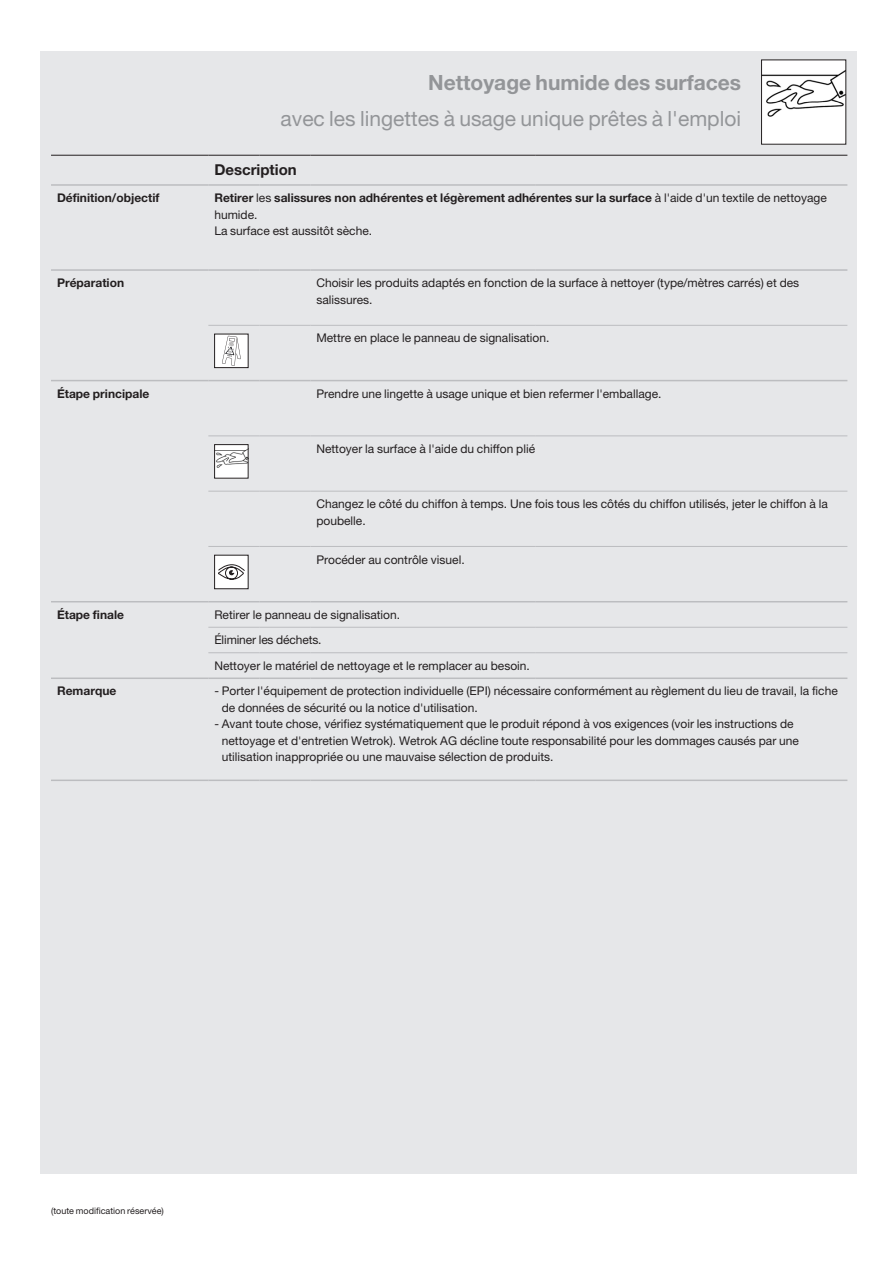
<style>
.page{position:relative;width:893px;height:1263px;background:#fff}
.page>*{position:absolute;margin:0;border:0;box-sizing:border-box;transform-origin:0 0}
.t1{font:21px "Helvetica Neue LT Pro";color:#939598}
.t2{font:700 21px "Helvetica Neue LT Pro";color:#939598}
.t3{font:700 15px "Helvetica Neue LT Pro";color:#231f20}
.t4{font:12px/16.5px "Helvetica Neue LT Pro";color:#231f20}
.t5{font:700 12px "Helvetica Neue LT Pro";color:#231f20}
.t6{font:9px "Helvetica Neue LT Pro";color:#231f20}
.s1{font-weight:700}
</style>
<div class="page">
<div style="left:40px;top:51px;width:817px;height:1123px;background:#e6e7e9"></div>
<hr style="left:51px;top:155px;width:157px;height:1px;background:#231f20">
<hr style="left:208px;top:155px;width:51px;height:1px;background:#231f20">
<hr style="left:259px;top:155px;width:51px;height:1px;background:#231f20">
<hr style="left:310px;top:155px;width:226px;height:1px;background:#231f20">
<hr style="left:536px;top:155px;width:311px;height:1px;background:#231f20">
<hr style="left:51px;top:184px;width:157px;height:2px;background:#bcbdc0">
<hr style="left:208px;top:184px;width:51px;height:2px;background:#bcbdc0">
<hr style="left:259px;top:184px;width:51px;height:2px;background:#bcbdc0">
<hr style="left:310px;top:184px;width:226px;height:2px;background:#bcbdc0">
<hr style="left:536px;top:184px;width:311px;height:2px;background:#bcbdc0">
<hr style="left:208px;top:436px;width:51px;height:1px;background:#bcbdc0">
<hr style="left:259px;top:436px;width:51px;height:1px;background:#bcbdc0">
<hr style="left:310px;top:436px;width:226px;height:1px;background:#bcbdc0">
<hr style="left:536px;top:436px;width:311px;height:1px;background:#bcbdc0">
<hr style="left:51px;top:269px;width:157px;height:2px;background:#bcbdc0">
<hr style="left:208px;top:269px;width:51px;height:2px;background:#bcbdc0">
<hr style="left:259px;top:269px;width:51px;height:2px;background:#bcbdc0">
<hr style="left:310px;top:269px;width:226px;height:2px;background:#bcbdc0">
<hr style="left:536px;top:269px;width:311px;height:2px;background:#bcbdc0">
<hr style="left:51px;top:380px;width:157px;height:1px;background:#bcbdc0">
<hr style="left:51px;top:601px;width:157px;height:1px;background:#bcbdc0">
<hr style="left:208px;top:601px;width:51px;height:1px;background:#bcbdc0">
<hr style="left:259px;top:601px;width:51px;height:1px;background:#bcbdc0">
<hr style="left:310px;top:601px;width:226px;height:1px;background:#bcbdc0">
<hr style="left:536px;top:601px;width:311px;height:1px;background:#bcbdc0">
<hr style="left:51px;top:677px;width:157px;height:2px;background:#bcbdc0">
<hr style="left:208px;top:677px;width:51px;height:2px;background:#bcbdc0">
<hr style="left:259px;top:677px;width:51px;height:2px;background:#bcbdc0">
<hr style="left:310px;top:677px;width:226px;height:2px;background:#bcbdc0">
<hr style="left:536px;top:677px;width:311px;height:2px;background:#bcbdc0">
<hr style="left:51px;top:779px;width:157px;height:2px;background:#bcbdc0">
<hr style="left:208px;top:779px;width:51px;height:2px;background:#bcbdc0">
<hr style="left:259px;top:779px;width:51px;height:2px;background:#bcbdc0">
<hr style="left:310px;top:779px;width:226px;height:2px;background:#bcbdc0">
<hr style="left:536px;top:779px;width:311px;height:2px;background:#bcbdc0">
<hr style="left:208px;top:325px;width:51px;height:1px;background:#bcbdc0">
<hr style="left:259px;top:325px;width:51px;height:1px;background:#bcbdc0">
<hr style="left:310px;top:325px;width:226px;height:1px;background:#bcbdc0">
<hr style="left:536px;top:325px;width:311px;height:1px;background:#bcbdc0">
<hr style="left:259px;top:491px;width:51px;height:1px;background:#bcbdc0">
<hr style="left:310px;top:491px;width:226px;height:1px;background:#bcbdc0">
<hr style="left:536px;top:491px;width:311px;height:1px;background:#bcbdc0">
<hr style="left:259px;top:546px;width:51px;height:1px;background:#bcbdc0">
<hr style="left:310px;top:546px;width:226px;height:1px;background:#bcbdc0">
<hr style="left:536px;top:546px;width:311px;height:1px;background:#bcbdc0">
<hr style="left:208px;top:491px;width:51px;height:1px;background:#bcbdc0">
<hr style="left:208px;top:546px;width:51px;height:1px;background:#bcbdc0">
<hr style="left:208px;top:627px;width:51px;height:1px;background:#bcbdc0">
<hr style="left:259px;top:627px;width:51px;height:1px;background:#bcbdc0">
<hr style="left:310px;top:627px;width:226px;height:1px;background:#bcbdc0">
<hr style="left:536px;top:627px;width:311px;height:1px;background:#bcbdc0">
<hr style="left:208px;top:652px;width:51px;height:1px;background:#bcbdc0">
<hr style="left:259px;top:652px;width:51px;height:1px;background:#bcbdc0">
<hr style="left:310px;top:652px;width:226px;height:1px;background:#bcbdc0">
<hr style="left:536px;top:652px;width:311px;height:1px;background:#bcbdc0">
<hr style="left:208px;top:380px;width:51px;height:1px;background:#bcbdc0">
<hr style="left:259px;top:380px;width:51px;height:1px;background:#bcbdc0">
<hr style="left:310px;top:380px;width:226px;height:1px;background:#bcbdc0">
<hr style="left:536px;top:380px;width:311px;height:1px;background:#bcbdc0">
<div style="left:215px;top:334px;width:33px;height:34px;background:#fff"></div>
<svg style="left:222px;top:336px;width:19px;height:30px"></svg>
<div style="left:214px;top:334px;width:34px;height:34px;border:1px solid #231f20"></div>
<img style="left:216px;top:446px;width:30px;height:30px">
<div style="left:214px;top:444px;width:34px;height:34px;border:1px solid #231f20"></div>
<div style="left:215px;top:555px;width:33px;height:34px;background:#fff"></div>
<svg style="left:218px;top:564px;width:26px;height:15px"></svg>
<div style="left:214px;top:555px;width:34px;height:34px;border:1px solid #231f20"></div>
<img style="left:763px;top:62px;width:81px;height:81px">
<h1 class="t2" style="left:428px;top:70px;width:314px">Nettoyage humide des surfaces</h1>
<h1 class="t1" style="left:281px;top:106px;width:462px">avec les lingettes à usage unique prêtes à l'emploi</h1>
<p class="t3" style="left:214px;top:161px;width:84px">Description</p>
<p class="t5" style="left:57px;top:190px;width:104px">Définition/objectif</p>
<p class="t4" style="left:214px;top:189px;width:614px"><span class="s1">Retirer</span> les <span class="s1">salissures non adhérentes et légèrement adhérentes sur la surface</span> à l'aide d'un textile de nettoyage humide.<br>La surface est aussitôt sèche.</p>
<p class="t5" style="left:57px;top:275px;width:69px">Préparation</p>
<p class="t4" style="left:316px;top:274px;width:484px">Choisir les produits adaptés en fonction de la surface à nettoyer (type/mètres carrés) et des salissures.</p>
<p class="t4" style="left:316px;top:330px;width:235px">Mettre en place le panneau de signalisation.</p>
<p class="t5" style="left:57px;top:386px;width:94px">Étape principale</p>
<p class="t4" style="left:316px;top:385px;width:347px">Prendre une lingette à usage unique et bien refermer l'emballage.</p>
<p class="t4" style="left:316px;top:440px;width:220px">Nettoyer la surface à l'aide du chiffon plié</p>
<p class="t4" style="left:316px;top:495px;width:513px">Changez le côté du chiffon à temps. Une fois tous les côtés du chiffon utilisés, jeter le chiffon à la poubelle.</p>
<p class="t4" style="left:316px;top:551px;width:150px">Procéder au contrôle visuel.</p>
<p class="t5" style="left:57px;top:607px;width:69px">Étape finale</p>
<p class="t4" style="left:214px;top:602px;width:317px;line-height:25.5px">Retirer le panneau de signalisation.<br>Éliminer les déchets.<br>Nettoyer le matériel de nettoyage et le remplacer au besoin.</p>
<p class="t5" style="left:57px;top:684px;width:61px">Remarque</p>
<p class="t4" style="left:222px;top:683px;width:617px;text-indent:-8px">- Porter l'équipement de protection individuelle (EPI) nécessaire conformément au règlement du lieu de travail, la fiche de données de sécurité ou la notice d'utilisation.</p>
<p class="t4" style="left:222px;top:716px;width:579px;text-indent:-8px">- Avant toute chose, vérifiez systématiquement que le produit répond à vos exigences (voir les instructions de nettoyage et d'entretien Wetrok). Wetrok AG décline toute responsabilité pour les dommages causés par une utilisation inappropriée ou une mauvaise sélection de produits.</p>
<p class="t6" style="left:51px;top:1205px;width:114px">(toute modification réservée)</p>
</div>
